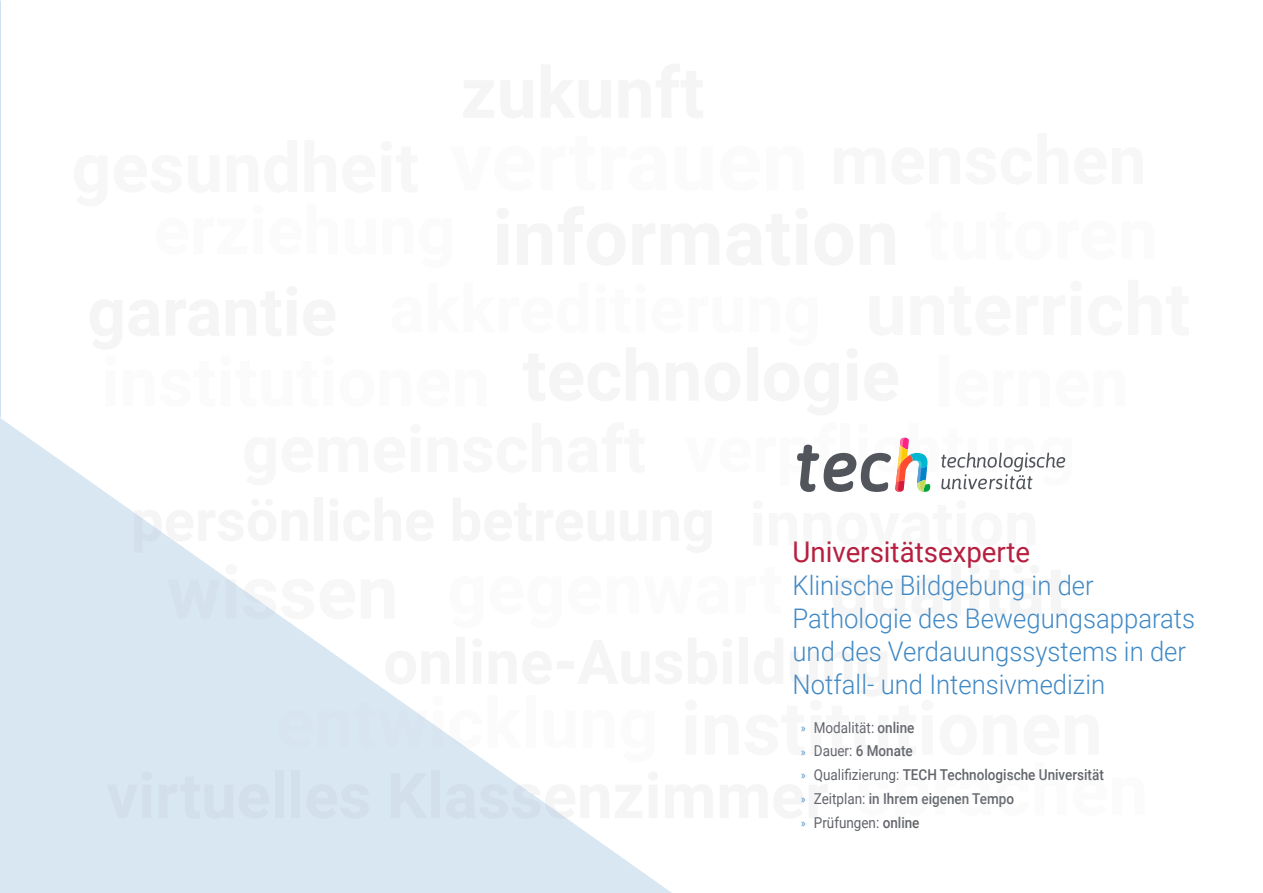
<style>
.page{position:relative;width:1263px;height:893px;background:#fff}
.page>*{position:absolute;margin:0;border:0;box-sizing:border-box;transform-origin:0 0}
.t1{font:28.5px "Roboto";color:#b61f3f}
.t2{font:300 27px/33px "Roboto";color:#4089c5;scale:.95 1}
.t3{font:500 15px/23.7px "Roboto";color:#61646a;scale:.9 1}
.s1{font-family:"Myriad Pro";font-weight:400;font-size:12px;color:#4089c5}
.s2{font-weight:400}
</style>
<div class="page">
<svg style="left:0;top:418px;width:672px;height:475px;fill:#d9e7f3"></svg>
<div style="left:747px;top:347px;width:10px;height:54px;background:#f5f5f5"></div>
<div style="left:939px;top:355px;width:10px;height:52px;background:#fbfbfb"></div>
<svg style="left:244px;top:437px;width:32px;height:49px"></svg>
<svg style="left:282px;top:437px;width:86px;height:36px"></svg>
<svg style="left:374px;top:424px;width:47px;height:49px"></svg>
<svg style="left:428px;top:437px;width:29px;height:35px"></svg>
<svg style="left:463px;top:423px;width:99px;height:50px"></svg>
<svg style="left:568px;top:422px;width:77px;height:51px"></svg>
<svg style="left:168px;top:564px;width:69px;height:55px"></svg>
<svg style="left:243px;top:579px;width:71px;height:40px"></svg>
<svg style="left:320px;top:579px;width:35px;height:40px"></svg>
<svg style="left:361px;top:579px;width:33px;height:40px"></svg>
<svg style="left:449px;top:576px;width:34px;height:52px"></svg>
<svg style="left:490px;top:576px;width:71px;height:52px"></svg>
<svg style="left:568px;top:576px;width:33px;height:38px"></svg>
<svg style="left:607px;top:576px;width:65px;height:38px"></svg>
<div style="left:951px;top:563px;width:10px;height:53px;background:#f5f5f5"></div>
<svg style="left:278px;top:710px;width:34px;height:38px"></svg>
<svg style="left:318px;top:696px;width:125px;height:52px"></svg>
<svg style="left:449px;top:710px;width:33px;height:38px"></svg>
<svg style="left:488px;top:695px;width:34px;height:52px"></svg>
<div style="left:526px;top:695px;width:9px;height:52px;background:#fbfbfb"></div>
<svg style="left:543px;top:710px;width:32px;height:38px"></svg>
<svg style="left:583px;top:710px;width:32px;height:37px"></svg>
<svg style="left:621px;top:710px;width:34px;height:52px"></svg>
<svg style="left:385px;top:651px;width:64px;height:33px"></svg>
<div style="left:456px;top:638px;width:9px;height:46px;background:#f5f5f5"></div>
<svg style="left:472px;top:638px;width:10px;height:46px"></svg>
<svg style="left:488px;top:651px;width:64px;height:33px"></svg>
<div style="left:556px;top:662px;width:17px;height:7px;background:#f5f5f5"></div>
<svg style="left:577px;top:640px;width:95px;height:44px"></svg>
<div style="left:739px;top:638px;width:9px;height:46px;background:#f5f5f5"></div>
<div style="left:107px;top:771px;width:45px;height:47px;background:#d9e7f3"></div>
<div style="left:159px;top:776px;width:74px;height:43px;background:#d7e5f1"></div>
<svg style="left:239px;top:784px;width:30px;height:35px"></svg>
<div style="left:275px;top:771px;width:9px;height:47px;background:#d3dfeb"></div>
<div style="left:291px;top:771px;width:9px;height:47px;background:#d3dfeb"></div>
<div style="left:307px;top:784px;width:62px;height:35px;background:#d3e0eb"></div>
<div style="left:391px;top:773px;width:37px;height:45px;background:#d3dfeb"></div>
<div style="left:431px;top:771px;width:9px;height:47px;background:#d3dfeb"></div>
<svg style="left:446px;top:784px;width:163px;height:35px"></svg>
<svg style="left:615px;top:785px;width:27px;height:33px"></svg>
<svg style="left:648px;top:771px;width:10px;height:47px"></svg>
<svg style="left:665px;top:784px;width:7px;height:34px"></svg>
<svg style="left:134px;top:499px;width:174px;height:54px"></svg>
<div style="left:314px;top:497px;width:9px;height:44px;background:#f5f5f5"></div>
<svg style="left:329px;top:497px;width:105px;height:44px"></svg>
<svg style="left:453px;top:497px;width:161px;height:44px"></svg>
<svg style="left:620px;top:510px;width:26px;height:31px"></svg>
<svg style="left:652px;top:510px;width:20px;height:43px"></svg>
<svg style="left:797px;top:437px;width:269px;height:55px"></svg>
<h1 class="t1" style="left:792px;top:532px;width:239px">Universitätsexperte</h1>
<h2 class="t2" style="left:792px;top:568px;width:425px">Klinische Bildgebung in der<br>Pathologie des Bewegungsapparats und des Verdauungssystems in der<br>Notfall- und Intensivmedizin</h2>
<p class="t3" style="left:801px;top:715px;width:338px"><span class="s1">»</span> <span class="s2">Modalität:</span> online<br><span class="s1">»</span> <span class="s2">Dauer:</span> 6 Monate<br><span class="s1">»</span> <span class="s2">Qualifizierung:</span> TECH Technologische Universität <span class="s1">»</span> <span class="s2">Zeitplan:</span> in Ihrem eigenen Tempo<br><span class="s1">»</span> <span class="s2">Prüfungen:</span> online</p>
</div>
